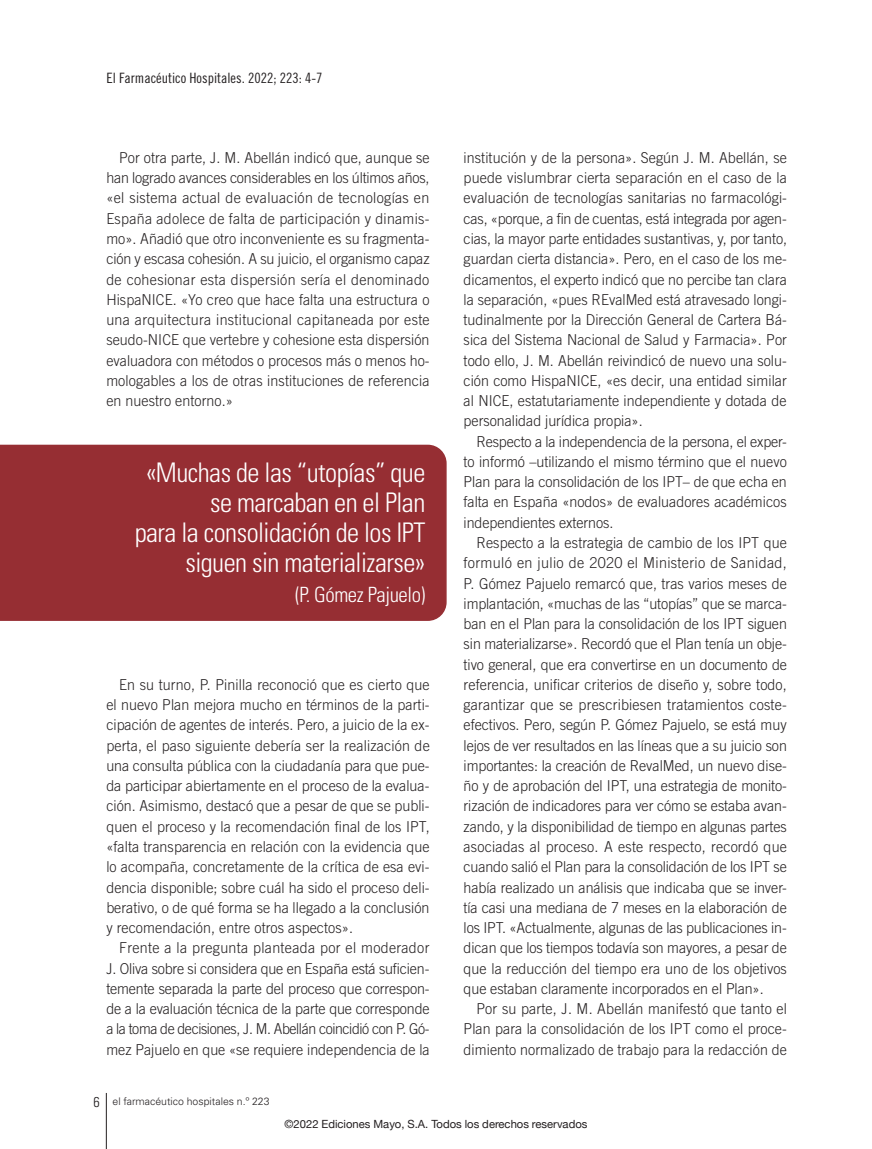
<style>
.page{position:relative;width:872px;height:1149px;background:#fff}
.page>*{position:absolute;margin:0;border:0;box-sizing:border-box;transform-origin:0 0}
.FRASE_DESTACADA{font:300 condensed 27px/30px "Univers LT Std";letter-spacing:-.02em;color:#fff;text-align:right}
.FRASE_DESTACADA-2{font:300 condensed 21px "Univers LT Std";letter-spacing:-.02em;color:#fff}
.TEXT_GENERAL{font:300 15px/20.2px "Trade Gothic LT Std";letter-spacing:.005em;color:#231f20;text-align:justify;scale:.95 1}
.t1{font:14.25px "Trade Gothic LT Std Cn 18";color:#231f20}
.t2{font:11.25px "Helvetica Neue";color:#231f20}
.t3{font:300 10.5px "Univers LT Std";color:#231f20}
.s1{font-stretch:condensed;font-size:14.25px}
</style>
<div class="page">
<hr style="left:106px;top:1092px;width:1px;height:56px;background:#231f20">
<div style="left:0;top:444px;width:447px;height:177px;background:#962e33"></div>
<p class="t1" style="left:106px;top:69px;width:218px">El Farmacéutico Hospitales. 2022; 223: 4-7</p>
<p class="TEXT_GENERAL" style="left:106px;top:147px;width:342px;text-indent:13px">Por otra parte, J. M. Abellán indicó que, aunque se han logrado avances considerables en los últimos años, «el sistema actual de evaluación de tecnologías en España adolece de falta de participación y dinamis&shy;mo». Añadió que otro inconveniente es su fragmenta&shy;ción y escasa cohesión. A su juicio, el organismo capaz de cohesionar esta dispersión sería el denominado HispaNICE. «Yo creo que hace falta una estructura o una arquitectura institucional capitaneada por este seudo-NICE que vertebre y cohesione esta dispersión evaluadora con métodos o procesos más o menos ho&shy;mologables a los de otras instituciones de referencia en nuestro entorno.»</p>
<p class="FRASE_DESTACADA" style="left:135px;top:457px;width:292px">«Muchas de las “utopías” que se marcaban en el Plan<br>para la consolidación de los IPT siguen sin materializarse»</p>
<p class="FRASE_DESTACADA-2" style="left:295px;top:582px;width:132px">(P. Gómez Pajuelo)</p>
<p class="TEXT_GENERAL" style="left:106px;top:674px;width:342px;text-indent:13px">En su turno, P. Pinilla reconoció que es cierto que el nuevo Plan mejora mucho en términos de la parti&shy;cipación de agentes de interés. Pero, a juicio de la ex&shy;perta, el paso siguiente debería ser la realización de una consulta pública con la ciudadanía para que pue&shy;da participar abiertamente en el proceso de la evalua&shy;ción. Asimismo, destacó que a pesar de que se publi&shy;quen el proceso y la recomendación final de los IPT, «falta transparencia en relación con la evidencia que lo acompaña, concretamente de la crítica de esa evi&shy;dencia disponible; sobre cuál ha sido el proceso deli&shy;berativo, o de qué forma se ha llegado a la conclusión y recomendación, entre otros aspectos».</p>
<p class="TEXT_GENERAL" style="left:106px;top:937px;width:342px;text-indent:13px">Frente a la pregunta planteada por el moderador J. Oliva sobre si considera que en España está suficien&shy;temente separada la parte del proceso que correspon&shy;de a la evaluación técnica de la parte que corresponde a la toma de decisiones, J. M. Abellán coincidió con P. Gó&shy;mez Pajuelo en que «se requiere independencia de la</p>
<p class="t3" style="left:93px;top:1094px;width:178px"><span class="s1">6</span> el farmacéutico hospitales n.º 223</p>
<p class="TEXT_GENERAL" style="left:463px;top:147px;width:342px">institución y de la persona». Según J. M. Abellán, se puede vislumbrar cierta separación en el caso de la evaluación de tecnologías sanitarias no farmacológi&shy;cas, «porque, a fin de cuentas, está integrada por agen&shy;cias, la mayor parte entidades sustantivas, y, por tanto, guardan cierta distancia». Pero, en el caso de los me&shy;dicamentos, el experto indicó que no percibe tan clara la separación, «pues REvalMed está atravesado longi&shy;tudinalmente por la Dirección General de Cartera Bá&shy;sica del Sistema Nacional de Salud y Farmacia». Por todo ello, J. M. Abellán reivindicó de nuevo una solu&shy;ción como HispaNICE, «es decir, una entidad similar al NICE, estatutariamente independiente y dotada de personalidad jurídica propia».</p>
<p class="TEXT_GENERAL" style="left:463px;top:431px;width:342px;text-indent:13px">Respecto a la independencia de la persona, el exper&shy;to informó –utilizando el mismo término que el nuevo Plan para la consolidación de los IPT– de que echa en falta en España «nodos» de evaluadores académicos independientes externos.</p>
<p class="TEXT_GENERAL" style="left:463px;top:532px;width:342px;text-indent:13px">Respecto a la estrategia de cambio de los IPT que formuló en julio de 2020 el Ministerio de Sanidad, P. Gómez Pajuelo remarcó que, tras varios meses de implantación, «muchas de las “utopías” que se marca&shy;ban en el Plan para la consolidación de los IPT siguen sin materializarse». Recordó que el Plan tenía un obje&shy;tivo general, que era convertirse en un documento de referencia, unificar criterios de diseño y, sobre todo, garantizar que se prescribiesen tratamientos coste&shy;efectivos. Pero, según P. Gómez Pajuelo, se está muy lejos de ver resultados en las líneas que a su juicio son importantes: la creación de RevalMed, un nuevo dise&shy;ño y de aprobación del IPT, una estrategia de monito&shy;rización de indicadores para ver cómo se estaba avan&shy;zando, y la disponibilidad de tiempo en algunas partes asociadas al proceso. A este respecto, recordó que cuando salió el Plan para la consolidación de los IPT se había realizado un análisis que indicaba que se inver&shy;tía casi una mediana de 7 meses en la elaboración de los IPT. «Actualmente, algunas de las publicaciones in&shy;dican que los tiempos todavía son mayores, a pesar de que la reducción del tiempo era uno de los objetivos que estaban claramente incorporados en el Plan».</p>
<p class="TEXT_GENERAL" style="left:463px;top:998px;width:342px;text-indent:13px">Por su parte, J. M. Abellán manifestó que tanto el Plan para la consolidación de los IPT como el proce&shy;dimiento normalizado de trabajo para la redacción de</p>
<p class="t2" style="left:284px;top:1114px;width:304px">©2022 Ediciones Mayo, S.A. Todos los derechos reservados</p>
</div>
